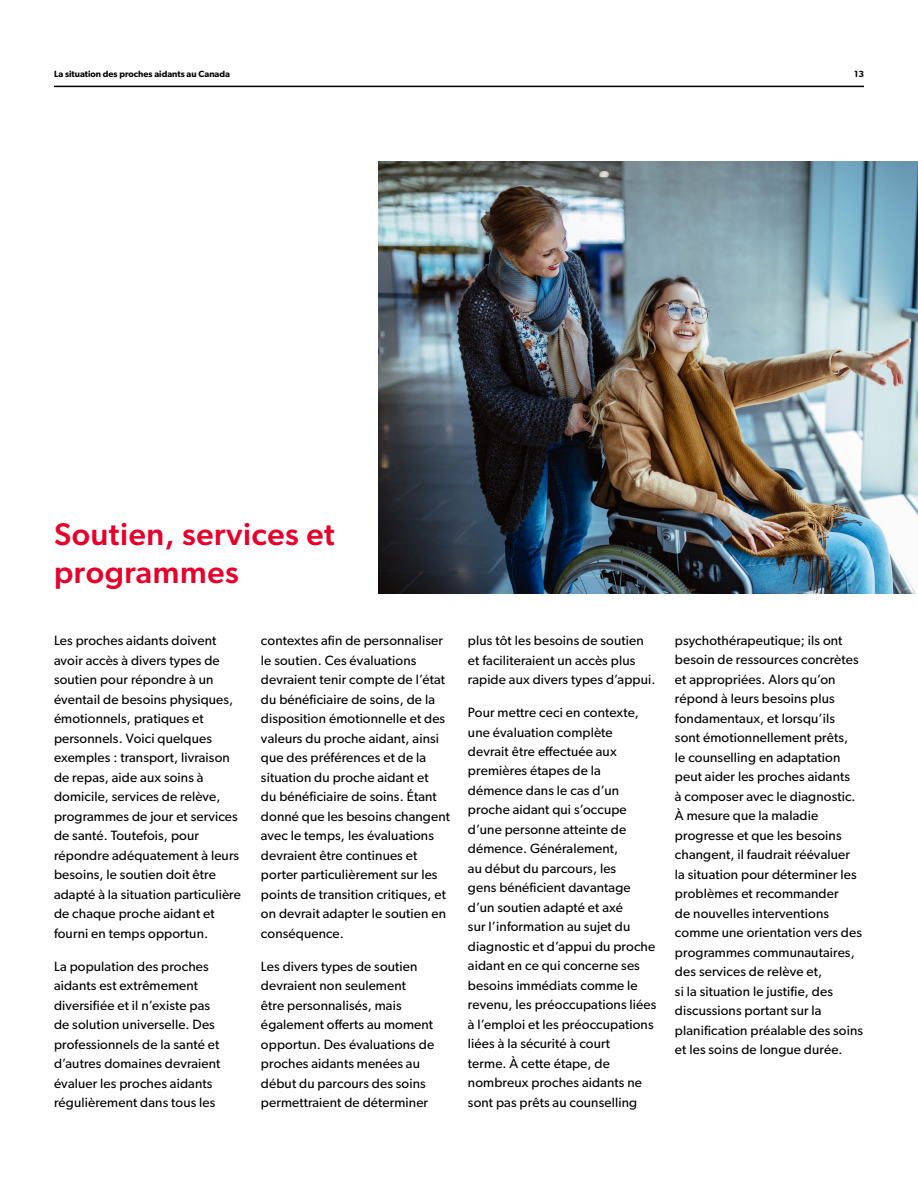
<style>
.page{position:relative;width:918px;height:1188px;background:#fff}
.page>*{position:absolute;margin:0;border:0;box-sizing:border-box;transform-origin:0 0}
.t1{font:500 31.5px/37.8px "Gibson";letter-spacing:.02em;color:#e8002a}
.t2{font:13.5px/19.5px "Gibson";letter-spacing:.01em;color:#000}
.t3{font:600 9px "Gibson";color:#000}
</style>
<div class="page">
<img style="left:378px;top:161px;width:540px;height:433px">
<hr style="left:54px;top:86px;width:810px;height:1px;background:#000">
<p class="t3" style="left:54px;top:69px;width:178px">La situation des proches aidants au Canada</p>
<p class="t3" style="left:854px;top:69px;width:11px">13</p>
<h1 class="t1" style="left:54px;top:515px;width:282px">Soutien, services et programmes</h1>
<p class="t2" style="left:54px;top:631px;width:189px">Les proches aidants doivent avoir accès à divers types de soutien pour répondre à un éventail de besoins physiques, émotionnels, pratiques et personnels. Voici quelques exemples : transport, livraison de repas, aide aux soins à domicile, services de relève, programmes de jour et services de santé. Toutefois, pour répondre adéquatement à leurs besoins, le soutien doit être adapté à la situation particulière de chaque proche aidant et fourni en temps opportun.</p>
<p class="t2" style="left:54px;top:956px;width:168px">La population des proches aidants est extrêmement diversifiée et il n’existe pas de solution universelle. Des professionnels de la santé et d’autres domaines devraient évaluer les proches aidants régulièrement dans tous les</p>
<p class="t2" style="left:261px;top:631px;width:191px">contextes afin de personnaliser le soutien. Ces évaluations devraient tenir compte de l’état du bénéficiaire de soins, de la disposition émotionnelle et des valeurs du proche aidant, ainsi que des préférences et de la situation du proche aidant et<br>du bénéficiaire de soins. Étant donné que les besoins changent avec le temps, les évaluations devraient être continues et porter particulièrement sur les points de transition critiques, et on devrait adapter le soutien en conséquence.</p>
<p class="t2" style="left:261px;top:956px;width:175px">Les divers types de soutien devraient non seulement<br>être personnalisés, mais également offerts au moment opportun. Des évaluations de proches aidants menées au début du parcours des soins permettraient de déterminer</p>
<p class="t2" style="left:468px;top:630px;width:189px">plus tôt les besoins de soutien et faciliteraient un accès plus rapide aux divers types d’appui.</p>
<p class="t2" style="left:468px;top:702px;width:190px">Pour mettre ceci en contexte, une évaluation complète devrait être effectuée aux premières étapes de la démence dans le cas d’un proche aidant qui s’occupe d’une personne atteinte de démence. Généralement,<br>au début du parcours, les<br>gens bénéficient davantage d’un soutien adapté et axé<br>sur l’information au sujet du diagnostic et d’appui du proche aidant en ce qui concerne ses besoins immédiats comme le revenu, les préoccupations liées à l’emploi et les préoccupations liées à la sécurité à court<br>terme. À cette étape, de nombreux proches aidants ne sont pas prêts au counselling</p>
<p class="t2" style="left:675px;top:630px;width:190px">psychothérapeutique; ils ont besoin de ressources concrètes et appropriées. Alors qu’on répond à leurs besoins plus fondamentaux, et lorsqu’ils sont émotionnellement prêts,<br>le counselling en adaptation peut aider les proches aidants<br>à composer avec le diagnostic.<br>À mesure que la maladie progresse et que les besoins changent, il faudrait réévaluer la situation pour déterminer les problèmes et recommander<br>de nouvelles interventions comme une orientation vers des programmes communautaires, des services de relève et,<br>si la situation le justifie, des discussions portant sur la planification préalable des soins et les soins de longue durée.</p>
</div>
